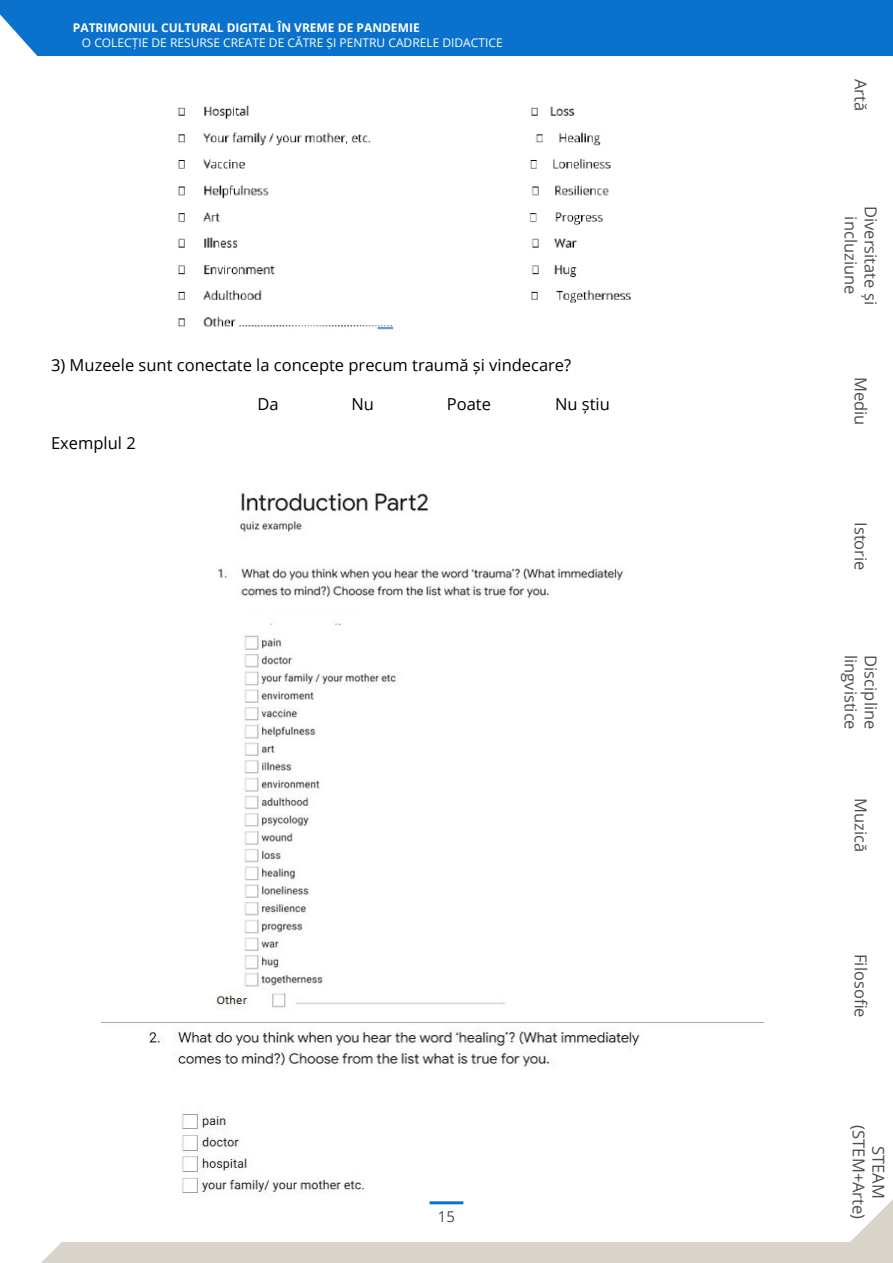
<style>
.page{position:relative;width:893px;height:1263px;background:#fff}
.page>*{position:absolute;margin:0;border:0;box-sizing:border-box;transform-origin:0 0}
.t1{font:16.5px/19.8px "Open Sans";color:#4d4d4d;text-align:center}
.t2{font:16.5px "Open Sans";color:#000}
.t3{font:15px "Open Sans";color:#4d4d4d}
.t4{font:12px "Open Sans";color:#fff}
.t5{font:700 12px "Open Sans";color:#fff}
</style>
<div class="page">
<div style="left:0;top:0;width:893px;height:56px;background:#0a72cc"></div>
<div style="left:0;top:1242px;width:893px;height:21px;background:#d9d4ca"></div>
<svg style="left:0;top:1242px;width:62px;height:21px"></svg>
<svg style="left:0;top:14px;width:38px;height:42px"></svg>
<hr style="left:430px;top:1201px;width:33px;height:3px;background:#0a72cc">
<svg style="left:850px;top:1199px;width:43px;height:43px"></svg>
<img style="left:178px;top:105px;width:454px;height:225px">
<img style="left:215px;top:491px;width:408px;height:517px">
<img style="left:101px;top:1022px;width:663px;height:177px">
<p class="t5" style="left:73px;top:19px;width:348px">PATRIMONIUL CULTURAL DIGITAL ÎN VREME DE PANDEMIE</p>
<p class="t4" style="left:82px;top:34px;width:422px">O COLECȚIE DE RESURSE CREATE DE CĂTRE ȘI PENTRU CADRELE DIDACTICE</p>
<p class="t2" style="left:51px;top:353px;width:522px">3) Muzeele sunt conectate la concepte precum traumă și vindecare?</p>
<p class="t2" style="left:258px;top:392px;width:23px">Da</p>
<p class="t2" style="left:351px;top:392px;width:24px">Nu</p>
<p class="t2" style="left:447px;top:392px;width:46px">Poate</p>
<p class="t2" style="left:555px;top:392px;width:56px">Nu știu</p>
<p class="t2" style="left:51px;top:431px;width:86px">Exemplul 2</p>
<p class="t3" style="left:438px;top:1206px;width:19px">15</p>
<p class="t1" style="left:871px;top:79px;width:34px;rotate:90deg">Artă</p>
<p class="t1" style="left:881px;top:206px;width:100px;rotate:90deg">Diversitate și incluziune</p>
<p class="t1" style="left:871px;top:377px;width:50px;rotate:90deg">Mediu</p>
<p class="t1" style="left:871px;top:522px;width:50px;rotate:90deg">Istorie</p>
<p class="t1" style="left:861px;top:655px;width:76px;rotate:90deg">lingvistice</p>
<p class="t1" style="left:881px;top:655px;width:75px;rotate:90deg">Discipline</p>
<p class="t1" style="left:871px;top:798px;width:55px;rotate:90deg">Muzică</p>
<p class="t1" style="left:871px;top:954px;width:65px;rotate:90deg">Filosofie</p>
<p class="t1" style="left:889px;top:1125px;width:95px;rotate:90deg">STEAM (STEM+Arte)</p>
</div>
